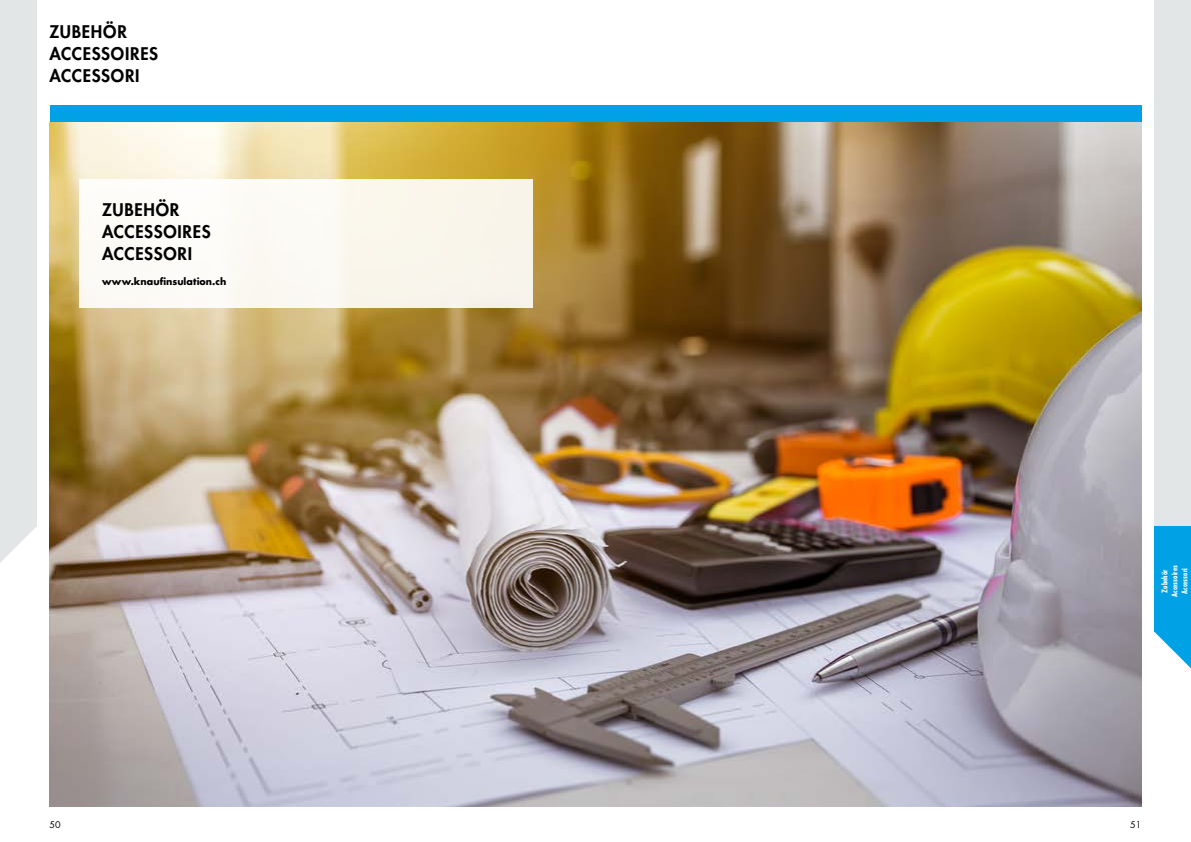
<style>
.page{position:relative;width:1191px;height:842px;background:#fff}
.page>*{position:absolute;margin:0;border:0;box-sizing:border-box;transform-origin:0 0}
.t1{font:800 17px/22px "Futura Std";letter-spacing:.04em;color:#000}
.t2{font:700 9.5px "Futura Std";letter-spacing:.005em;color:#000}
.t3{font:9px "Futura Std";color:#000}
.t4{font:700 condensed 7.6px/10px "Futura Std";letter-spacing:.015em;color:#fff;text-align:center}
</style>
<div class="page">
<div style="left:50px;top:105px;width:1091px;height:17px;background:#00a1e5"></div>
<img style="left:50px;top:122px;width:1091px;height:684px">
<div style="left:79px;top:180px;width:454px;height:128px;background:#fbf9f3"></div>
<svg style="left:1154px;top:631px;width:37px;height:37px"></svg>
<svg style="left:0;top:526px;width:37px;height:37px"></svg>
<div style="left:0;top:0;width:37px;height:526px;background:#e2e6e7"></div>
<div style="left:1154px;top:0;width:37px;height:526px;background:#e2e6e7"></div>
<div style="left:1154px;top:526px;width:37px;height:105px;background:#00a1e5"></div>
<p class="t1" style="left:50px;top:21px;width:110px">ZUBEHÖR<br>ACCESSOIRES<br>ACCESSORI</p>
<p class="t1" style="left:102px;top:199px;width:110px">ZUBEHÖR<br>ACCESSOIRES<br>ACCESSORI</p>
<p class="t2" style="left:102px;top:275px;width:126px">www.knaufinsulation.ch</p>
<p class="t4" style="left:1159px;top:597px;width:33px;rotate:-90deg">Zubehör<br>Accessoires<br>Accessori</p>
<p class="t3" style="left:50px;top:819px;width:13px">50</p>
<p class="t3" style="left:1130px;top:819px;width:13px">51</p>
</div>
